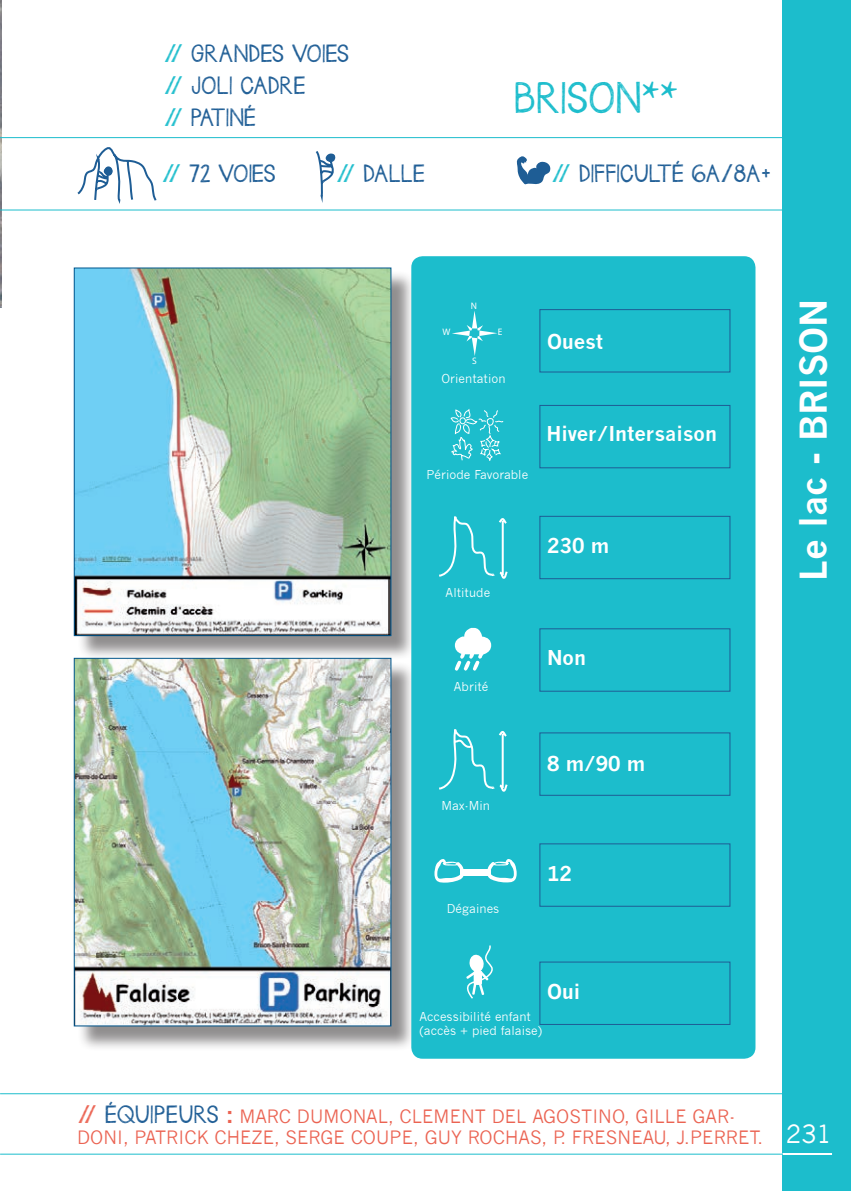
<style>
.page{position:relative;width:851px;height:1191px;background:#fff}
.page>*{position:absolute;margin:0;border:0;box-sizing:border-box;transform-origin:0 0}
.t1{font:86px "Pictogramz by marioz";color:#fff}
.t2{font:700 36px "News Gothic";color:#fff}
.t3{font:35.4px "Janda Safeand Sound";letter-spacing:.03em;color:#1cbdcc}
.t4{font:24.6px "News Gothic";color:#fff}
.t5{font:20px "Janda Safeand Sound";letter-spacing:.01em;color:#1e5d95}
.t6{font:700 20px "News Gothic";color:#fff}
.t7{font:18px/21.6px "News Gothic";letter-spacing:.005em;color:#eb6352}
.t8{font:12px "News Gothic";letter-spacing:.005em;color:#fff}
.t9{font:9.4px "Myriad Pro";color:#fff}
.s1{color:#1cbdcc}
.s2{font-family:"Minion Pro";font-weight:700;font-stretch:condensed;font-size:48px}
.s3{font-family:"Janda Safeand Sound";font-size:20px}
.s4{font-family:"Janda Safeand Sound";font-size:20px;color:#1e5d95}
.s5{font-weight:700;font-size:22px}
</style>
<div class="page">
<div style="left:782px;top:0;width:68px;height:1191px;background:#1cbdcc"></div>
<hr style="left:782px;top:1153px;width:49px;height:2px;background:#fff">
<img style="left:0;top:0;width:1px;height:308px">
<hr style="left:0;top:1153px;width:782px;height:1px;background:#1cbdcc">
<hr style="left:0;top:1093px;width:850px;height:1px;background:#1cbdcc">
<div style="left:77px;top:661px;width:339px;height:390px;background:#231f20;opacity:.5"></div>
<img style="left:76px;top:660px;width:313px;height:364px">
<div style="left:77px;top:270px;width:339px;height:391px;background:#231f20;opacity:.5"></div>
<img style="left:76px;top:269px;width:313px;height:365px">
<div style="left:74px;top:267px;width:317px;height:369px;border:1px solid #00568d"></div>
<hr style="left:0;top:209px;width:797px;height:1px;background:#1cbdcc">
<hr style="left:0;top:137px;width:797px;height:1px;background:#1cbdcc">
<div style="left:411px;top:256px;width:344px;height:802px;background:#1cbdcc;border-radius:11px"></div>
<div style="left:539px;top:309px;width:191px;height:63px;border:1px solid #1e5d95"></div>
<svg style="left:452px;top:311px;width:45px;height:45px"></svg>
<div style="left:539px;top:732px;width:191px;height:63px;border:1px solid #1e5d95"></div>
<svg style="left:439px;top:729px;width:69px;height:63px"></svg>
<div style="left:539px;top:516px;width:191px;height:63px;border:1px solid #1e5d95"></div>
<svg style="left:439px;top:516px;width:69px;height:63px"></svg>
<div style="left:539px;top:405px;width:191px;height:63px;border:1px solid #1e5d95"></div>
<div style="left:539px;top:628px;width:191px;height:63px;border:1px solid #1e5d95"></div>
<div style="left:539px;top:843px;width:191px;height:63px;border:1px solid #1e5d95"></div>
<svg style="left:434px;top:859px;width:82px;height:23px"></svg>
<svg style="left:450px;top:408px;width:53px;height:53px"></svg>
<svg style="left:77px;top:147px;width:80px;height:57px"></svg>
<div style="left:104px;top:166px;width:8px;height:10px;background:#1e5d95;border-radius:50%"></div>
<svg style="left:315px;top:151px;width:20px;height:51px"></svg>
<div style="left:327px;top:155px;width:7px;height:6px;background:#1e5d95;border-radius:50%"></div>
<div style="left:539px;top:961px;width:191px;height:64px;border:1px solid #1e5d95"></div>
<svg style="left:466px;top:945px;width:27px;height:54px"></svg>
<svg style="left:516px;top:156px;width:35px;height:29px"></svg>
<p class="t5" style="left:163px;top:40px;width:187px"><span class="s1">//</span> GRANDES VOIES</p>
<p class="t5" style="left:163px;top:72px;width:143px"><span class="s1">//</span> JOLI CADRE</p>
<p class="t5" style="left:163px;top:104px;width:93px"><span class="s1">//</span> PATINÉ</p>
<p class="t3" style="left:514px;top:74px;width:166px">BRISON<span class="s2">**</span></p>
<p class="t5" style="left:161px;top:160px;width:115px"><span class="s1">//</span> 72 VOIES</p>
<p class="t5" style="left:335px;top:160px;width:90px"><span class="s1">//</span> DALLE</p>
<p class="t5" style="left:551px;top:160px;width:221px"><span class="s1">//</span> DIFFICULTÉ 6A/8A+</p>
<p class="t9" style="left:471px;top:300px;width:8px">N</p>
<p class="t9" style="left:498px;top:326px;width:6px">E</p>
<p class="t8" style="left:441px;top:372px;width:66px">Orientation</p>
<p class="t9" style="left:442px;top:326px;width:9px">W</p>
<p class="t9" style="left:472px;top:355px;width:6px">S</p>
<p class="t8" style="left:426px;top:468px;width:103px">Période Favorable</p>
<p class="t6" style="left:547px;top:329px;width:58px">Ouest</p>
<p class="t6" style="left:546px;top:421px;width:172px">Hiver/Intersaison</p>
<p class="t8" style="left:445px;top:585px;width:46px">Altitude</p>
<p class="t1" style="left:450px;top:590px;width:46px">1</p>
<p class="t8" style="left:454px;top:679px;width:36px">Abrité</p>
<p class="t6" style="left:547px;top:533px;width:64px">230 m</p>
<p class="t6" style="left:547px;top:646px;width:40px">Non</p>
<p class="t8" style="left:441px;top:798px;width:50px">Max-Min</p>
<p class="t8" style="left:447px;top:901px;width:54px">Dégaines</p>
<p class="t6" style="left:547px;top:751px;width:100px">8 m/90 m</p>
<p class="t6" style="left:547px;top:861px;width:26px">12</p>
<h2 class="t2" style="left:791px;top:580px;width:284px;rotate:-90deg">Le lac - BRISON</h2>
<p class="t6" style="left:547px;top:979px;width:35px">Oui</p>
<p class="t8" style="left:419px;top:1009px;width:113px">Accessibilité enfant</p>
<p class="t8" style="left:419px;top:1023px;width:124px">(accès + pied falaise)</p>
<p class="t7" style="left:77px;top:1105px;width:687px"><span class="s3">//</span> <span class="s4">ÉQUIPEURS</span> <span class="s5">:</span> MARC DUMONAL, CLEMENT DEL AGOSTINO, GILLE GAR-<br>DONI, PATRICK CHEZE, SERGE COUPE, GUY ROCHAS, P. FRESNEAU, J.PERRET.</p>
<p class="t4" style="left:785px;top:1119px;width:48px">231</p>
</div>
